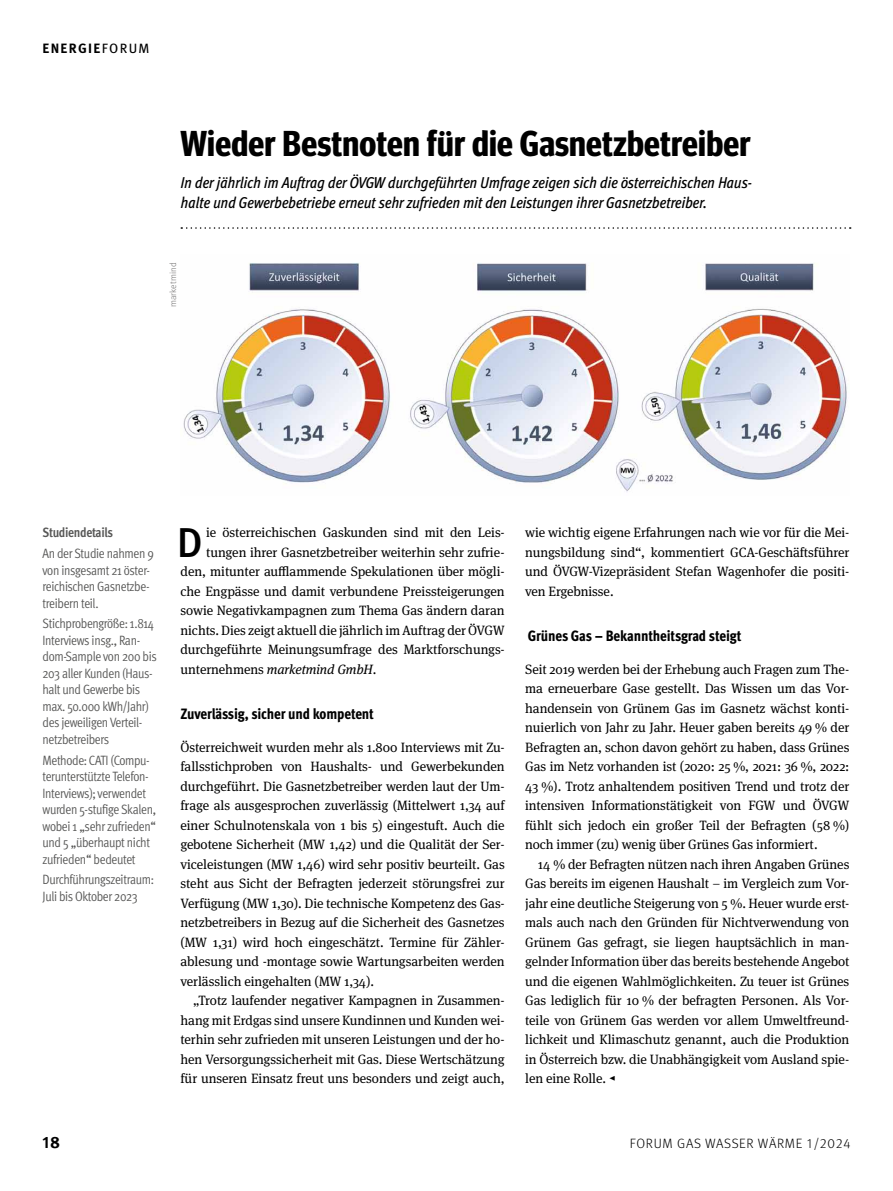
<style>
.page{position:relative;width:893px;height:1191px;background:#fff}
.page>*{position:absolute;margin:0;border:0;box-sizing:border-box;transform-origin:0 0}
.t1{font:500 41.7px "Meta Pro";color:#000}
.t2{font:700 36px "Meta Head OT Con";letter-spacing:.005em;color:#000}
.t3{font:700 16.5px "Meta Pro";color:#000}
.t4{font:italic 500 condensed 15.75px/19.5px "Meta Pro";letter-spacing:-.01em;color:#000}
.t5{font:800 condensed 15px "Meta Pro";letter-spacing:-.01em;color:#000}
.t6{font:13.5px/19.5px "Meta Serif Pro";letter-spacing:-.005em;color:#000;text-align:justify}
.t7{font:13.5px/16.5px "Meta Pro Cond Norm";letter-spacing:-.025em;color:#575756}
.t8{font:italic 13.5px "Meta Serif Pro";letter-spacing:-.005em;color:#000}
.t9{font:300 13.5px "Meta Pro";letter-spacing:.05em;color:#000}
.t10{font:700 condensed 13.5px "Meta Pro";letter-spacing:-.025em;color:#575756}
.t11{font:700 13.5px "Meta Pro";letter-spacing:.1em;color:#000}
.t12{font:300 9px "Meta Pro";letter-spacing:.025em;color:#706f6f}
.s1{font-weight:400}
.s2{font-style:normal}
</style>
<div class="page">
<hr style="left:892px;top:0;width:1px;height:1191px;background:#f8bca1">
<svg style="left:181px;top:227px;width:670px;height:2px"></svg>
<img style="left:183px;top:263px;width:664px;height:229px">
<p class="t11" style="left:43px;top:37px;width:108px">ENERGIE<span class="s1">FORUM</span></p>
<h2 class="t2" style="left:180px;top:122px;width:572px">Wieder Bestnoten für die Gasnetzbetreiber</h2>
<p class="t4" style="left:180px;top:172px;width:573px">In der jährlich im Auftrag der ÖVGW durchgeführten Umfrage zeigen sich die österreichischen Haus&shy;halte und Gewerbebetriebe erneut sehr zufrieden mit den Leistungen ihrer Gasnetzbetreiber.</p>
<p class="t12" style="left:167px;top:307px;width:47px;rotate:-90deg">marketmind</p>
<p class="t10" style="left:43px;top:522px;width:72px">Studiendetails</p>
<p class="t7" style="left:43px;top:544px;width:113px">An der Studie nahmen 9 von insgesamt 21 öster&shy;reichischen Gasnetzbe&shy;treibern teil.</p>
<p class="t7" style="left:43px;top:614px;width:116px">Stichprobengröße: 1.814<br>Interviews insg., Ran&shy;dom-Sample von 200 bis<br>203 aller Kunden (Haus&shy;halt und Gewerbe bis max. 50.000 kWh/Jahr) des jeweiligen Verteil&shy;netzbetreibers</p>
<p class="t7" style="left:43px;top:751px;width:115px">Methode: CATI (Compu&shy;terunterstützte Telefon-<br>Interviews); verwendet wurden 5-stufige Skalen, wobei 1 „sehr zufrieden“ und 5 „überhaupt nicht zufrieden“ bedeutet</p>
<p class="t7" style="left:43px;top:870px;width:113px">Durchführungszeitraum:<br>Juli bis Oktober 2023</p>
<p class="t3" style="left:43px;top:1129px;width:19px">18</p>
<h1 class="t1" style="left:177px;top:510px;width:28px">D</h1>
<p class="t6" style="left:206px;top:522px;width:300px">ie österreichischen Gaskunden sind mit den Leis-</p>
<p class="t6" style="left:206px;top:541px;width:300px">tungen ihrer Gasnetzbetreiber weiterhin sehr zufrie-</p>
<p class="t6" style="left:180px;top:561px;width:326px">den, mitunter aufflammende Spekulationen über mögli-</p>
<p class="t6" style="left:180px;top:580px;width:326px">che Engpässe und damit verbundene Preissteigerungen</p>
<p class="t6" style="left:180px;top:600px;width:326px">sowie Negativkampagnen zum Thema Gas ändern daran</p>
<p class="t6" style="left:180px;top:619px;width:326px">nichts. Dies zeigt aktuell die jährlich im Auftrag der ÖVGW</p>
<p class="t6" style="left:180px;top:639px;width:324px">durchgeführte Meinungsumfrage des Marktforschungs-</p>
<p class="t8" style="left:180px;top:659px;width:197px"><span class="s2">unternehmens</span> marketmind GmbH<span class="s2">.</span></p>
<p class="t5" style="left:180px;top:702px;width:195px">Zuverlässig, sicher und kompetent</p>
<p class="t6" style="left:180px;top:736px;width:326px">Österreichweit wurden mehr als 1.800 Interviews mit Zu&shy;fallsstichproben von Haushalts- und Gewerbekunden durchgeführt. Die Gasnetzbetreiber werden laut der Um&shy;frage als ausgesprochen zuverlässig (Mittelwert 1,34 auf einer Schulnotenskala von 1 bis 5) eingestuft. Auch die gebotene Sicherheit (MW 1,42) und die Qualität der Ser&shy;viceleistungen (MW 1,46) wird sehr positiv beurteilt. Gas steht aus Sicht der Befragten jederzeit störungsfrei zur Verfügung (MW 1,30). Die technische Kompetenz des Gas&shy;netzbetreibers in Bezug auf die Sicherheit des Gasnetzes (MW 1,31) wird hoch eingeschätzt. Termine für Zähler&shy;ablesung und -montage sowie Wartungsarbeiten werden verlässlich eingehalten (MW 1,34).</p>
<p class="t6" style="left:180px;top:990px;width:326px;text-indent:13px">„Trotz laufender negativer Kampagnen in Zusammen&shy;hang mit Erdgas sind unsere Kundinnen und Kunden wei&shy;terhin sehr zufrieden mit unseren Leistungen und der ho&shy;hen Versorgungssicherheit mit Gas. Diese Wertschätzung für unseren Einsatz freut uns besonders und zeigt auch,</p>
<p class="t6" style="left:525px;top:522px;width:326px">wie wichtig eigene Erfahrungen nach wie vor für die Mei&shy;nungsbildung sind“, kommentiert GCA-Geschäftsführer und ÖVGW-Vizepräsident Stefan Wagenhofer die positi&shy;ven Ergebnisse.</p>
<p class="t5" style="left:528px;top:624px;width:215px">Grünes Gas – Bekanntheitsgrad steigt</p>
<p class="t6" style="left:525px;top:658px;width:326px">Seit 2019 werden bei der Erhebung auch Fragen zum The&shy;ma erneuerbare Gase gestellt. Das Wissen um das Vor&shy;handensein von Grünem Gas im Gasnetz wächst konti&shy;nuierlich von Jahr zu Jahr. Heuer gaben bereits 49 % der Befragten an, schon davon gehört zu haben, dass Grünes Gas im Netz vorhanden ist (2020: 25 %, 2021: 36 %, 2022:<br>43 %). Trotz anhaltendem positiven Trend und trotz der intensiven Informationstätigkeit von FGW und ÖVGW fühlt sich jedoch ein großer Teil der Befragten (58 %) noch immer (zu) wenig über Grünes Gas informiert.</p>
<p class="t6" style="left:525px;top:853px;width:326px;text-indent:13px">14 % der Befragten nützen nach ihren Angaben Grünes Gas bereits im eigenen Haushalt – im Vergleich zum Vor&shy;jahr eine deutliche Steigerung von 5 %. Heuer wurde erst&shy;mals auch nach den Gründen für Nichtverwendung von Grünem Gas gefragt, sie liegen hauptsächlich in man&shy;gelnder Information über das bereits bestehende Angebot und die eigenen Wahlmöglichkeiten. Zu teuer ist Grünes Gas lediglich für 10 % der befragten Personen. Als Vor&shy;teile von Grünem Gas werden vor allem Umweltfreund&shy;lichkeit und Klimaschutz genannt, auch die Produktion in Österreich bzw. die Unabhängigkeit vom Ausland spie&shy;len eine Rolle. ◂</p>
<p class="t9" style="left:630px;top:1133px;width:222px">FORUM GAS WASSER WÄRME 1/2024</p>
</div>
